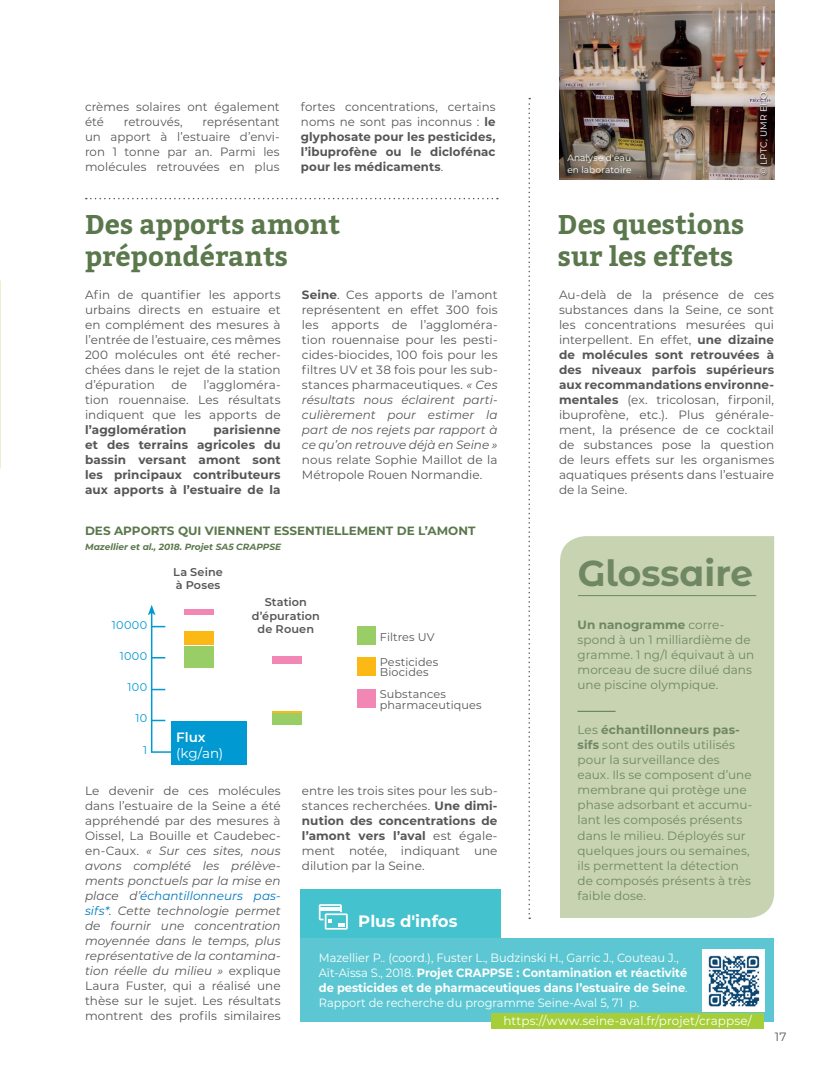
<style>
.page{position:relative;width:838px;height:1085px;background:#fff}
.page>*{position:absolute;margin:0;border:0;box-sizing:border-box;transform-origin:0 0}
.t1{font:700 36px "Montserrat Alternates";color:#6f8763}
.t2{font:700 27px/32.4px "Bitter";color:#5a784c}
.t3{font:700 16.5px "Montserrat";color:#fff}
.t4{font:13.5px "Montserrat";color:#fff}
.t5{font:600 13.5px "Montserrat";color:#fff}
.t6{font:12px/15px "Montserrat";letter-spacing:.005em;color:#575657;text-align:justify}
.t7{font:12px/15px "Montserrat";letter-spacing:.005em;color:#6f8763}
.t8{font:700 12px/15px "Montserrat";letter-spacing:.01em;color:#575657;text-align:justify}
.t9{font:12px/15px "Montserrat";color:#fff;scale:.95 1}
.t10{font:700 12px "Montserrat";color:#5a784c}
.t11{font:12px "Montserrat";color:#fff}
.t12{font:11.25px/24.5px "Montserrat";letter-spacing:.005em;color:#575657}
.t13{font:600 11.25px/13.5px "Montserrat";letter-spacing:.01em;color:#575657}
.t14{font:11.25px "Montserrat";letter-spacing:.035em;color:#0099d1}
.t15{font:9px/12px "Montserrat";letter-spacing:.015em;color:#fff}
.t16{font:italic 700 9px "Montserrat";color:#5a784c}
.s1{font-weight:400}
.s2{font-weight:700}
.s3{font-style:italic}
.s4{font-style:italic;color:#0078c0}
</style>
<div class="page">
<div style="left:300px;top:889px;width:201px;height:49px;background:#44c2ce"></div>
<img style="left:559px;top:0;width:215px;height:180px">
<div style="left:560px;top:536px;width:214px;height:381px;background:#c8d3b2"></div>
<hr style="left:578px;top:595px;width:178px;height:1px;background:#6f8763">
<hr style="left:577px;top:710px;width:38px;height:1px;background:#5a784c">
<div style="left:300px;top:937px;width:474px;height:83px;background:#5cc7d2"></div>
<svg style="left:319px;top:904px;width:29px;height:25px"></svg>
<svg style="left:528px;top:98px;width:2px;height:820px"></svg>
<hr style="left:151px;top:613px;width:1px;height:139px;background:#0099d1">
<svg style="left:148px;top:605px;width:7px;height:10px"></svg>
<svg style="left:152px;top:625px;width:13px;height:2px"></svg>
<div style="left:172px;top:721px;width:75px;height:44px;background:#0099d1"></div>
<div style="left:358px;top:626px;width:18px;height:19px;background:#99cd65"></div>
<div style="left:358px;top:657px;width:18px;height:18px;background:#fcb814"></div>
<div style="left:358px;top:689px;width:18px;height:18px;background:#f287b6"></div>
<svg style="left:152px;top:657px;width:13px;height:1px"></svg>
<svg style="left:152px;top:688px;width:13px;height:2px"></svg>
<svg style="left:152px;top:719px;width:13px;height:2px"></svg>
<svg style="left:152px;top:751px;width:20px;height:1px"></svg>
<div style="left:272px;top:656px;width:30px;height:7px;background:#f287b6"></div>
<div style="left:184px;top:609px;width:30px;height:6px;background:#f287b6"></div>
<div style="left:184px;top:631px;width:30px;height:14px;background:#fcb814"></div>
<div style="left:184px;top:646px;width:30px;height:21px;background:#99cd65"></div>
<div style="left:272px;top:713px;width:30px;height:11px;background:#99cd65"></div>
<hr style="left:272px;top:711px;width:30px;height:1px;background:#fcb814">
<div style="left:491px;top:1013px;width:273px;height:15px;background:#a6ce39"></div>
<img style="left:702px;top:949px;width:62px;height:62px">
<svg style="left:86px;top:198px;width:412px;height:1px"></svg>
<div style="left:760px;top:85px;width:9px;height:91px;background:#231f20;opacity:.75"></div>
<p class="t6" style="left:85px;top:98px;width:196px">crèmes solaires ont également été</p>
<p class="t6" style="left:85px;top:113px;width:196px;text-indent:117px">représentant un apport à l’estuaire d’envi&shy;ron 1 tonne par an. Parmi les molécules retrouvées en plus</p>
<p class="t6" style="left:124px;top:113px;width:60px">retrouvés,</p>
<p class="t8" style="left:301px;top:98px;width:196px"><span class="s1">fortes concentrations, certains noms ne sont pas inconnus :</span> le glyphosate pour les pesticides, l’ibuprofène ou le diclofénac pour les médicaments<span class="s1">.</span></p>
<h2 class="t2" style="left:85px;top:209px;width:256px">Des apports amont prépondérants</h2>
<p class="t6" style="left:85px;top:287px;width:197px">Afin de quantifier les apports urbains directs en estuaire et en complément des mesures à l’entrée de l’estuaire, ces mêmes 200 molécules ont été recher&shy;chées dans le rejet de la station d’épuration</p>
<p class="t6" style="left:85px;top:377px;width:197px;text-indent:118px">l’aggloméra&shy;tion rouennaise. Les résultats indiquent que les apports de</p>
<p class="t8" style="left:85px;top:421px;width:103px">l’agglomération</p>
<p class="t6" style="left:171px;top:377px;width:17px">de</p>
<p class="t8" style="left:85px;top:421px;width:197px;text-indent:128px">parisienne et des terrains agricoles du bassin versant amont sont les principaux contributeurs aux apports à l’estuaire de la</p>
<p class="t6" style="left:302px;top:287px;width:197px"><span class="s2">Seine</span>. Ces apports de l’amont représentent en effet 300 fois les apports de l’aggloméra&shy;tion rouennaise pour les pesti&shy;cides-biocides, 100 fois pour les filtres UV et 38 fois pour les sub&shy;stances pharmaceutiques. <span class="s3">« Ces résultats nous éclairent parti&shy;culièrement pour estimer la part de nos rejets par rapport à ce qu’on retrouve déjà en Seine »</span></p>
<p class="t6" style="left:302px;top:452px;width:197px">nous relate Sophie Maillot de la<br>Métropole Rouen Normandie.</p>
<p class="t10" style="left:85px;top:522px;width:392px">DES APPORTS QUI VIENNENT ESSENTIELLEMENT DE L’AMONT</p>
<p class="t16" style="left:85px;top:540px;width:198px">Mazellier et al., 2018. Projet SA5 CRAPPSE</p>
<p class="t13" style="left:173px;top:564px;width:51px">La Seine à Poses</p>
<p class="t15" style="left:567px;top:152px;width:66px">Analyse d'eau en laboratoire</p>
<h2 class="t2" style="left:558px;top:209px;width:188px">Des questions sur les effets</h2>
<p class="t15" style="left:757px;top:175px;width:91px;rotate:-90deg">© LPTC, UMR EPOC</p>
<p class="t6" style="left:559px;top:287px;width:217px">Au-delà de la présence de ces substances dans la Seine, ce sont les concentrations mesurées qui interpellent. En effet, <span class="s2">une dizaine de molécules sont retrouvées à des niveaux parfois supérieurs aux recommandations environne&shy;mentales</span> (ex. tricolosan, firponil, ibuprofène, etc.). Plus générale&shy;ment, la présence de ce cocktail de substances pose la question de leurs effets sur les organismes aquatiques présents dans l’estuaire de la Seine.</p>
<h1 class="t1" style="left:578px;top:547px;width:177px">Glossaire</h1>
<p class="t13" style="left:252px;top:594px;width:70px;text-align:center">Station d’épuration de Rouen</p>
<p class="t7" style="left:577px;top:616px;width:178px"><span class="s2">Un nanogramme</span> corre&shy;spond à un 1 milliardième de gramme. 1 ng/l équivaut à un morceau de sucre dilué dans une piscine olympique.</p>
<p class="t7" style="left:577px;top:722px;width:176px">Les <span class="s2">échantillonneurs pas&shy;sifs</span> sont des outils utilisés pour la surveillance des eaux. Ils se composent d’une membrane qui protège une phase adsorbant et accumu&shy;lant les composés présents dans le milieu. Déployés sur quelques jours ou semaines, ils permettent la détection de composés présents à très faible dose.</p>
<p class="t14" style="left:112px;top:616px;width:37px">10000</p>
<p class="t12" style="left:380px;top:624px;width:60px">Filtres UV<br>Pesticides</p>
<p class="t12" style="left:380px;top:660px;width:68px;line-height:22px">Biocides<br>Substances</p>
<p class="t12" style="left:380px;top:692px;width:103px">pharmaceutiques</p>
<p class="t14" style="left:120px;top:648px;width:29px">1000</p>
<p class="t14" style="left:128px;top:679px;width:21px">100</p>
<p class="t14" style="left:135px;top:710px;width:13px">10</p>
<p class="t14" style="left:143px;top:741px;width:6px">1</p>
<p class="t6" style="left:85px;top:782px;width:197px">Le devenir de ces molécules dans l’estuaire de la Seine a été appréhendé par des mesures à Oissel, La Bouille et Caudebec&shy;en-Caux. <span class="s3">« Sur ces sites, nous avons complété les prélève&shy;ments ponctuels par la mise en place d’</span><span class="s4">échantillonneurs pas&shy;sifs*</span><span class="s3">. Cette technologie permet de fournir une concentration moyennée dans le temps, plus représentative de la contamina&shy;tion réelle du milieu »</span> explique Laura Fuster, qui a réalisé une thèse sur le sujet. Les résultats montrent des profils similaires</p>
<p class="t6" style="left:302px;top:782px;width:197px">entre les trois sites pour les sub&shy;stances recherchées. <span class="s2">Une dimi&shy;nution des concentrations de l’amont vers l’aval</span> est égale&shy;ment notée, indiquant une dilution par la Seine.</p>
<p class="t5" style="left:176px;top:727px;width:31px">Flux</p>
<p class="t4" style="left:176px;top:743px;width:48px">(kg/an)</p>
<h3 class="t3" style="left:358px;top:908px;width:101px">Plus d'infos</h3>
<p class="t9" style="left:319px;top:949px;width:390px">Mazellier P.. (coord.), Fuster L., Budzinski H., Garric J., Couteau J., Aït-Aïssa S., 2018. <span class="s2">Projet CRAPPSE : Contamination et réactivité de pesticides et de pharmaceutiques dans l’estuaire de Seine</span>.<br>Rapport de recherche du programme Seine-Aval 5, 71 p.</p>
<p class="t11" style="left:503px;top:1012px;width:250px">https://www.seine-aval.fr/projet/crappse/</p>
<p class="t6" style="left:775px;top:1028px;width:13px">17</p>
</div>
